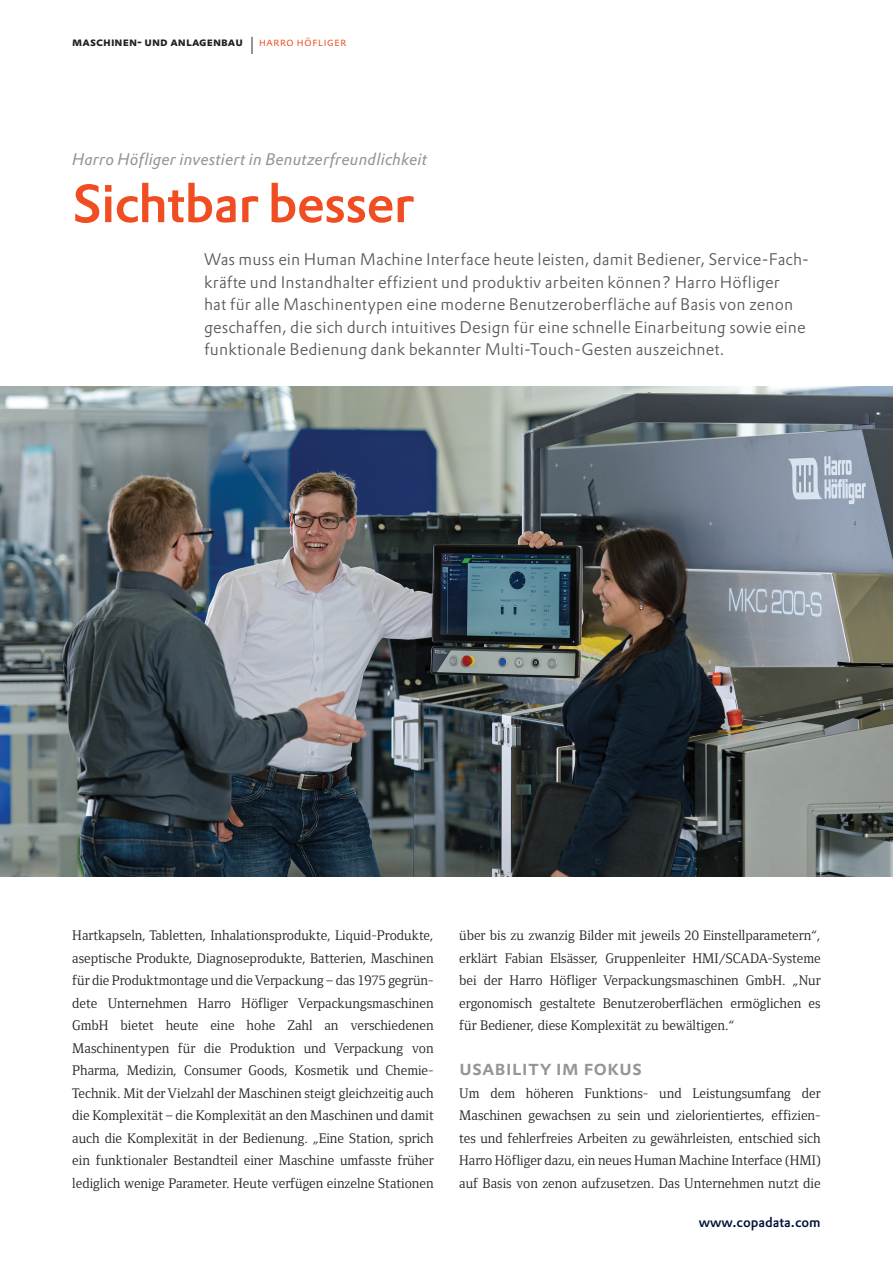
<style>
.page{position:relative;width:893px;height:1263px;background:#fff}
.page>*{position:absolute;margin:0;border:0;box-sizing:border-box;transform-origin:0 0}
.headline_orange{font:500 52.5px "DTL Prokyon TOT";letter-spacing:-.02em;color:#f04d22}
.headlines_in_copy_le{font:500 21px "DTL Prokyon TOT Caps";color:#939598}
.lead_text{font:300 16.5px/22.5px "DTL Prokyon TOT";letter-spacing:.005em;color:#57585a}
.kicker{font:italic 16.5px "DTL Prokyon TOT";letter-spacing:.005em;color:#939598}
.copy_indent_GERMAN{font:14.25px/22.5px "Foundry Form Serif";color:#231f20;text-align:justify}
.t1{font:500 13.5px "DTL Prokyon TOT";color:#001537}
.t2{font:700 12px "DTL Prokyon TOT Caps";letter-spacing:.005em;color:#231f20}
.s1{font-weight:300;font-size:24px}
.s2{font-weight:300;color:#f04d22}
</style>
<div class="page">
<img style="left:0;top:387px;width:893px;height:489px">
<p class="t2" style="left:72px;top:34px;width:276px">maschinen- und anlagenbau <span class="s1">I</span> <span class="s2">harro höfliger</span></p>
<p class="kicker" style="left:72px;top:149px;width:356px">Harro Höfliger investiert in Benutzerfreundlichkeit</p>
<p class="headline_orange" style="left:72px;top:170px;width:344px">Sichtbar besser</p>
<p class="lead_text" style="left:204px;top:248px;width:606px">Was muss ein Human Machine Interface heute leisten, damit Bediener, Service-Fach&shy;kräfte und Instandhalter effizient und produktiv arbeiten können? Harro Höfliger<br>hat für alle Maschinentypen eine moderne Benutzeroberfläche auf Basis von zenon geschaffen, die sich durch intuitives Design für eine schnelle Einarbeitung sowie eine funktionale Bedienung dank bekannter Multi-Touch-Gesten auszeichnet.</p>
<p class="copy_indent_GERMAN" style="left:72px;top:924px;width:363px">Hartkapseln, Tabletten, Inhalationsprodukte, Liquid-Produkte, aseptische Produkte, Diagnoseprodukte, Batterien, Maschinen für die Produktmontage und die Verpackung – das 1975 gegrün&shy;dete Unternehmen Harro Höfliger Verpackungsmaschinen GmbH bietet heute eine hohe Zahl an verschiedenen Maschinentypen für die Produktion und Verpackung von Pharma, Medizin, Consumer Goods, Kosmetik und Chemie-Technik. Mit der Vielzahl der Maschinen steigt gleichzeitig auch die Komplexität – die Komplexität an den Maschinen und damit auch die Komplexität in der Bedienung. „Eine Station, sprich ein funktionaler Bestandteil einer Maschine umfasste früher lediglich wenige Parameter. Heute verfügen einzelne Stationen</p>
<p class="copy_indent_GERMAN" style="left:459px;top:924px;width:363px">über bis zu zwanzig Bilder mit jeweils 20 Einstellparametern“, erklärt Fabian Elsässer, Gruppenleiter HMI/SCADA-Systeme bei der Harro Höfliger Verpackungsmaschinen GmbH. „Nur ergonomisch gestaltete Benutzeroberflächen ermöglichen es für Bediener, diese Komplexität zu bewältigen.“</p>
<p class="headlines_in_copy_le" style="left:459px;top:1054px;width:184px">usability im fokus</p>
<p class="copy_indent_GERMAN" style="left:459px;top:1082px;width:363px">Um dem höheren Funktions- und Leistungsumfang der Maschinen gewachsen zu sein und zielorientiertes, effizien&shy;tes und fehlerfreies Arbeiten zu gewährleisten, entschied sich Harro Höfliger dazu, ein neues Human Machine Interface (HMI) auf Basis von zenon aufzusetzen. Das Unternehmen nutzt die</p>
<p class="t1" style="left:699px;top:1213px;width:124px">www.copadata.com</p>
</div>
